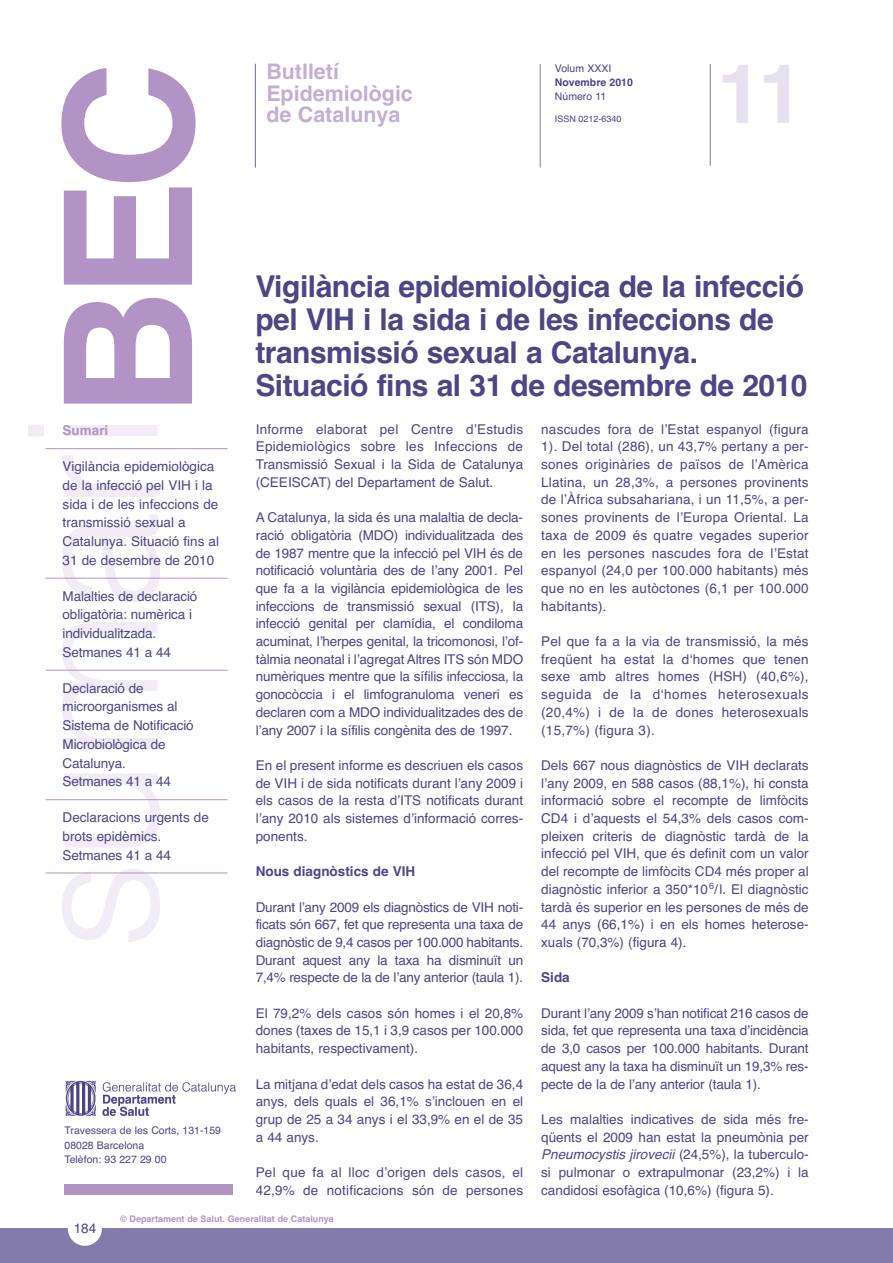
<style>
.page{position:relative;width:893px;height:1263px;background:#fff}
.page>*{position:absolute;margin:0;border:0;box-sizing:border-box;transform-origin:0 0}
.t1{font:700 178.05px "Helvetica";color:#b194c5}
.t2{font:700 82.05px "Helvetica";color:#e7e0ee}
.t3{font:700 30px/33px "Helvetica";letter-spacing:-.015em;color:#4c4685}
.t4{font:700 21.45px/21.5px "Helvetica";color:#c4afd4}
.t5{font:13.5px/17.7px "Helvetica";color:#4c4685;text-align:justify}
.t6{font:700 13.5px "Helvetica";color:#4c4685}
.t7{font:700 13.5px "Helvetica";color:#b194c5}
.t8{font:10.5px/14.2px "Helvetica";color:#4c4685}
.t9{font:700 10.5px "Helvetica";color:#4c4685}
.t10{font:700 9px "Helvetica";color:#b194c5}
.t11{font:9px "Helvetica";color:#4c4685}
.s1{font-style:italic}
</style>
<div class="page">
<hr style="left:709px;top:64px;width:1px;height:102px;background:#837cab">
<div style="left:0;top:1229px;width:892px;height:34px;background:#837cab"></div>
<div style="left:64px;top:1184px;width:169px;height:11px;background:#b194c5"></div>
<hr style="left:255px;top:64px;width:1px;height:103px;background:#837cab">
<img style="left:65px;top:1080px;width:171px;height:36px">
<hr style="left:539px;top:64px;width:1px;height:104px;background:#837cab">
<svg style="left:62px;top:869px;width:98px;height:73px"></svg>
<svg style="left:64px;top:774px;width:96px;height:74px"></svg>
<svg style="left:62px;top:622px;width:96px;height:127px"></svg>
<svg style="left:62px;top:514px;width:98px;height:88px"></svg>
<svg style="left:62px;top:455px;width:96px;height:42px"></svg>
<svg style="left:28px;top:425px;width:130px;height:11px"></svg>
<hr style="left:46px;top:448px;width:181px;height:1px;background:#b194c5">
<hr style="left:46px;top:578px;width:181px;height:1px;background:#b194c5">
<hr style="left:46px;top:670px;width:181px;height:1px;background:#b194c5">
<hr style="left:46px;top:799px;width:181px;height:1px;background:#b194c5">
<hr style="left:46px;top:873px;width:181px;height:1px;background:#b194c5">
<div style="left:68px;top:1212px;width:34px;height:34px;background:#fff;border-radius:50%"></div>
<h1 class="t1" style="left:64px;top:418px;width:358px;rotate:-90deg">BEC</h1>
<p class="t7" style="left:63px;top:426px;width:47px">Sumari</p>
<p class="t5" style="left:63px;top:458px;width:158px;line-height:18.8px;text-align:left">Vigilància epidemiològica de la infecció pel VIH i la sida i de les infeccions de transmissió sexual a<br>Catalunya. Situació fins al<br>31 de desembre de 2010</p>
<p class="t5" style="left:63px;top:588px;width:136px;line-height:18.8px;text-align:left">Malalties de declaració obligatòria: numèrica i individualitzada.<br>Setmanes 41 a 44</p>
<p class="t5" style="left:63px;top:680px;width:133px;line-height:18.8px;text-align:left">Declaració de microorganismes al<br>Sistema de Notificació<br>Microbiològica de<br>Catalunya.<br>Setmanes 41 a 44</p>
<p class="t5" style="left:63px;top:809px;width:148px;line-height:18.8px;text-align:left">Declaracions urgents de brots epidèmics.<br>Setmanes 41 a 44</p>
<p class="t8" style="left:64px;top:1125px;width:158px">Travessera de les Corts, 131-159<br>08028 Barcelona<br>Telèfon: 93 227 29 00</p>
<h3 class="t4" style="left:266px;top:63px;width:148px">Butlletí<br>Epidemiològic de Catalunya</h3>
<p class="t8" style="left:555px;top:62px;width:58px">Volum XXXI</p>
<p class="t9" style="left:555px;top:78px;width:79px">Novembre 2010</p>
<p class="t8" style="left:555px;top:90px;width:53px">Número 11</p>
<p class="t11" style="left:555px;top:115px;width:68px">ISSN 0212-6340</p>
<h2 class="t2" style="left:717px;top:64px;width:88px">11</h2>
<h3 class="t3" style="left:255px;top:273px;width:553px">Vigilància epidemiològica de la infecció pel VIH i la sida i de les infeccions de transmissió sexual a Catalunya.<br>Situació fins al 31 de desembre de 2010</h3>
<p class="t5" style="left:256px;top:421px;width:269px">Informe elaborat pel Centre d’Estudis Epidemiològics sobre les Infeccions de Transmissió Sexual i la Sida de Catalunya (CEEISCAT) del Departament de Salut.</p>
<p class="t5" style="left:256px;top:510px;width:269px">A Catalunya, la sida és una malaltia de decla&shy;ració obligatòria (MDO) individualitzada des de 1987 mentre que la infecció pel VIH és de notificació voluntària des de l’any 2001. Pel que fa a la vigilància epidemiològica de les infeccions de transmissió sexual (ITS), la infecció genital per clamídia, el condiloma acuminat, l’herpes genital, la tricomonosi, l’of&shy;tàlmia neonatal i l’agregat Altres ITS són MDO numèriques mentre que la sífilis infecciosa, la gonocòccia i el limfogranuloma veneri es declaren com a MDO individualitzades des de l’any 2007 i la sífilis congènita des de 1997.</p>
<p class="t5" style="left:256px;top:758px;width:269px">En el present informe es descriuen els casos de VIH i de sida notificats durant l’any 2009 i els casos de la resta d’ITS notificats durant l’any 2010 als sistemes d’informació corres&shy;ponents.</p>
<p class="t6" style="left:256px;top:866px;width:161px">Nous diagnòstics de VIH</p>
<p class="t5" style="left:256px;top:899px;width:269px">Durant l’any 2009 els diagnòstics de VIH noti&shy;ficats són 667, fet que representa una taxa de diagnòstic de 9,4 casos per 100.000 habitants.<br>Durant aquest any la taxa ha disminuït un 7,4% respecte de la de l’any anterior (taula 1).</p>
<p class="t5" style="left:256px;top:1005px;width:269px">El 79,2% dels casos són homes i el 20,8% dones (taxes de 15,1 i 3,9 casos per 100.000 habitants, respectivament).</p>
<p class="t5" style="left:256px;top:1076px;width:269px">La mitjana d’edat dels casos ha estat de 36,4 anys, dels quals el 36,1% s’inclouen en el grup de 25 a 34 anys i el 33,9% en el de 35 a 44 anys.</p>
<p class="t5" style="left:256px;top:1165px;width:269px">Pel que fa al lloc d’origen dels casos, el<br>42,9% de notificacions són de persones</p>
<p class="t5" style="left:541px;top:421px;width:269px">nascudes fora de l’Estat espanyol (figura 1). Del total (286), un 43,7% pertany a per&shy;sones originàries de països de l’Amèrica Llatina, un 28,3%, a persones provinents de l’Àfrica subsahariana, i un 11,5%, a per&shy;sones provinents de l’Europa Oriental. La taxa de 2009 és quatre vegades superior en les persones nascudes fora de l’Estat espanyol (24,0 per 100.000 habitants) més que no en les autòctones (6,1 per 100.000 habitants).</p>
<p class="t5" style="left:541px;top:634px;width:269px">Pel que fa a la via de transmissió, la més freqüent ha estat la d‘homes que tenen sexe amb altres homes (HSH) (40,6%), seguida de la d‘homes heterosexuals (20,4%) i de la de dones heterosexuals (15,7%) (figura 3).</p>
<p class="t5" style="left:541px;top:758px;width:269px">Dels 667 nous diagnòstics de VIH declarats l’any 2009, en 588 casos (88,1%), hi consta informació sobre el recompte de limfòcits CD4 i d’aquests el 54,3% dels casos com&shy;pleixen criteris de diagnòstic tardà de la infecció pel VIH, que és definit com un valor del recompte de limfòcits CD4 més proper al diagnòstic inferior a 350*10<sup>6</sup>/l. El diagnòstic tardà és superior en les persones de més de 44 anys (66,1%) i en els homes heterose&shy;xuals (70,3%) (figura 4).</p>
<p class="t6" style="left:541px;top:973px;width:30px">Sida</p>
<p class="t5" style="left:541px;top:1005px;width:269px">Durant l’any 2009 s’han notificat 216 casos de sida, fet que representa una taxa d’incidència de 3,0 casos per 100.000 habitants. Durant aquest any la taxa ha disminuït un 19,3% res&shy;pecte de la de l’any anterior (taula 1).</p>
<p class="t5" style="left:541px;top:1112px;width:269px">Les malalties indicatives de sida més fre&shy;qüents el 2009 han estat la pneumònia per <span class="s1">Pneumocystis jirovecii</span> (24,5%), la tuberculo&shy;si pulmonar o extrapulmonar (23,2%) i la candidosi esofàgica (10,6%) (figura 5).</p>
<p class="t5" style="left:74px;top:1221px;width:24px">184</p>
<p class="t10" style="left:120px;top:1216px;width:215px">© Departament de Salut. Generalitat de Catalunya</p>
</div>
